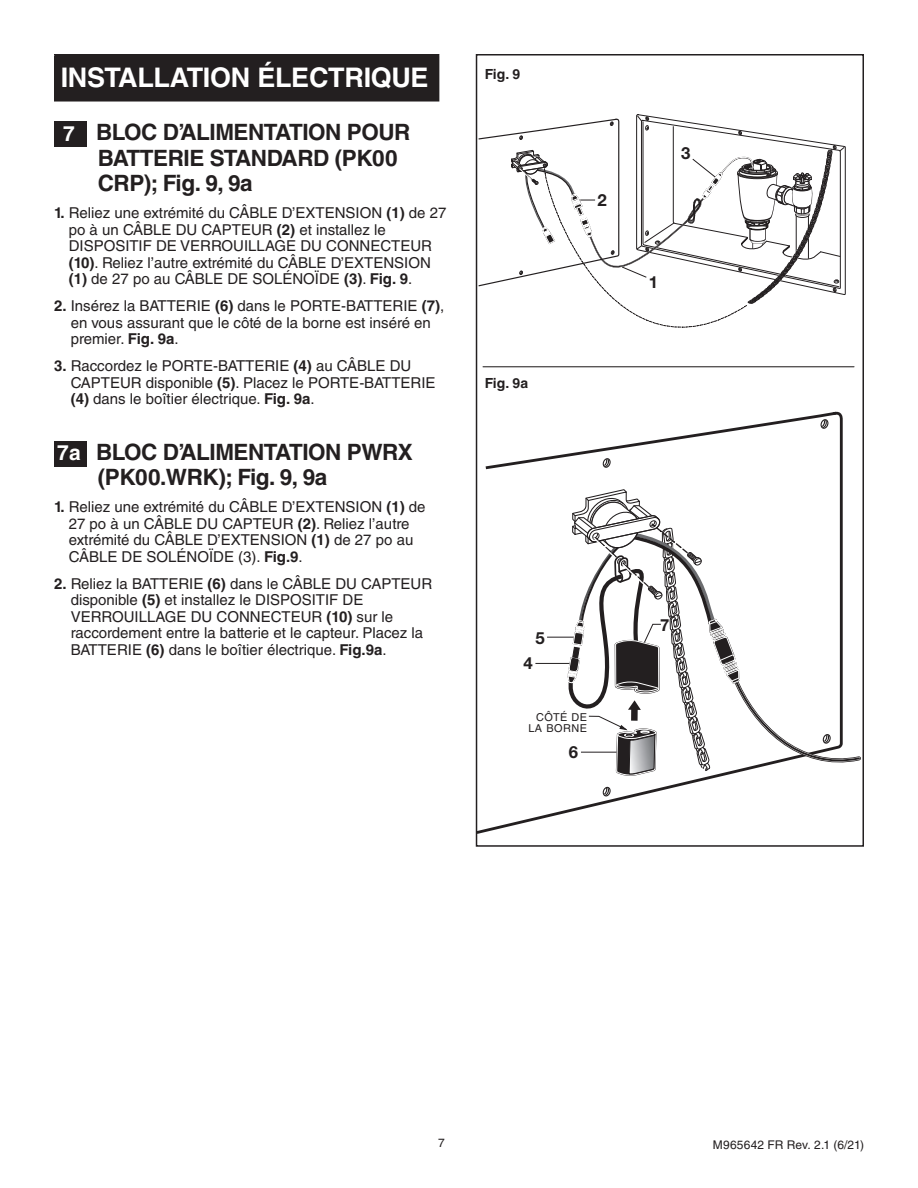
<style>
.page{position:relative;width:918px;height:1188px;background:#fff}
.page>*{position:absolute;margin:0;border:0;box-sizing:border-box;transform-origin:0 0}
.t1{font:700 27px "Helvetica LT Std";letter-spacing:-.01em;color:#fff}
.t2{font:700 22.5px/25.5px "Helvetica LT Std";letter-spacing:-.02em;color:#231f20}
.t3{font:700 21px "Helvetica LT Std";color:#fff}
.t4{font:700 16.8px "Helvetica Neue LT Std";color:#231f20}
.t5{font:15px/16.5px "Helvetica LT Std";color:#231f20}
.t6{font:700 13.95px "Helvetica LT Std";color:#231f20}
.t7{font:12px "Helvetica LT Std";letter-spacing:.01em;color:#231f20}
.t8{font:10.95px/10.9px "Helvetica LT Std";letter-spacing:.05em;color:#231f20;text-align:right}
.s1{font-weight:700}
</style>
<div class="page">
<div style="left:54px;top:122px;width:32px;height:25px;background:#231f20"></div>
<div style="left:54px;top:441px;width:32px;height:26px;background:#231f20"></div>
<div style="left:55px;top:55px;width:384px;height:46px;background:#231f20"></div>
<hr style="left:54px;top:54px;width:385px;height:2px;background:#231f20">
<hr style="left:54px;top:55px;width:2px;height:45px;background:#231f20">
<hr style="left:54px;top:100px;width:385px;height:2px;background:#231f20">
<hr style="left:483px;top:366px;width:371px;height:1px;background:#231f20">
<svg style="left:544px;top:304px;width:204px;height:64px"></svg>
<svg style="left:475px;top:411px;width:368px;height:425px"></svg>
<svg style="left:547px;top:480px;width:314px;height:356px"></svg>
<svg style="left:478px;top:114px;width:368px;height:190px"></svg>
<p class="t1" style="left:61px;top:61px;width:369px">INSTALLATION ÉLECTRIQUE</p>
<p class="t6" style="left:485px;top:65px;width:37px">Fig. 9</p>
<p class="t3" style="left:63px;top:121px;width:13px">7</p>
<p class="t2" style="left:96px;top:119px;width:316px">BLOC D’ALIMENTATION POUR<br>BATTERIE STANDARD (PK00<br>CRP); Fig. 9, 9a</p>
<p class="t5" style="left:69px;top:205px;width:379px;text-indent:-15px"><span class="s1">1.</span> Reliez une extrémité du CÂBLE D’EXTENSION <span class="s1">(1)</span> de 27 po à un CÂBLE DU CAPTEUR <span class="s1">(2)</span> et installez le DISPOSITIF DE VERROUILLAGE DU CONNECTEUR <span class="s1">(10)</span>. Reliez l’autre extrémité du CÂBLE D’EXTENSION <span class="s1">(1)</span> de 27 po au CÂBLE DE SOLÉNOÏDE <span class="s1">(3)</span>. <span class="s1">Fig. 9</span>.</p>
<p class="t5" style="left:71px;top:298px;width:375px;text-indent:-17px"><span class="s1">2.</span> Insérez la BATTERIE <span class="s1">(6)</span> dans le PORTE-BATTERIE <span class="s1">(7)</span>, en vous assurant que le côté de la borne est inséré en premier. <span class="s1">Fig. 9a</span>.</p>
<p class="t5" style="left:71px;top:358px;width:366px;text-indent:-17px"><span class="s1">3.</span> Raccordez le PORTE-BATTERIE <span class="s1">(4)</span> au CÂBLE DU<br>CAPTEUR disponible <span class="s1">(5)</span>. Placez le PORTE-BATTERIE <span class="s1">(4)</span> dans le boîtier électrique. <span class="s1">Fig. 9a</span>.</p>
<p class="t3" style="left:57px;top:440px;width:25px">7a</p>
<p class="t2" style="left:96px;top:439px;width:318px">BLOC D’ALIMENTATION PWRX (PK00.WRK); Fig. 9, 9a</p>
<p class="t5" style="left:69px;top:499px;width:358px;text-indent:-15px"><span class="s1">1.</span> Reliez une extrémité du CÂBLE D’EXTENSION <span class="s1">(1)</span> de 27 po à un CÂBLE DU CAPTEUR <span class="s1">(2)</span>. Reliez l’autre extrémité du CÂBLE D’EXTENSION <span class="s1">(1)</span> de 27 po au CÂBLE DE SOLÉNOÏDE (3). <span class="s1">Fig.9</span>.</p>
<p class="t5" style="left:71px;top:575px;width:363px;text-indent:-17px"><span class="s1">2.</span> Reliez la BATTERIE <span class="s1">(6)</span> dans le CÂBLE DU CAPTEUR disponible <span class="s1">(5)</span> et installez le DISPOSITIF DE VERROUILLAGE DU CONNECTEUR <span class="s1">(10)</span> sur le raccordement entre la batterie et le capteur. Placez la BATTERIE <span class="s1">(6)</span> dans le boîtier électrique. <span class="s1">Fig.9a</span>.</p>
<p class="t6" style="left:485px;top:375px;width:45px">Fig. 9a</p>
<p class="t4" style="left:536px;top:627px;width:11px">5</p>
<p class="t4" style="left:523px;top:653px;width:11px">4</p>
<p class="t4" style="left:598px;top:190px;width:11px">2</p>
<p class="t8" style="left:528px;top:712px;width:60px">CÔTÉ DE<br>LA BORNE</p>
<p class="t4" style="left:569px;top:742px;width:11px">6</p>
<p class="t4" style="left:681px;top:143px;width:11px">3</p>
<p class="t4" style="left:649px;top:272px;width:11px">1</p>
<p class="t4" style="left:660px;top:615px;width:11px">7</p>
<p class="t7" style="left:438px;top:1136px;width:8px">7</p>
<p class="t7" style="left:713px;top:1138px;width:153px">M965642 FR Rev. 2.1 (6/21)</p>
</div>
